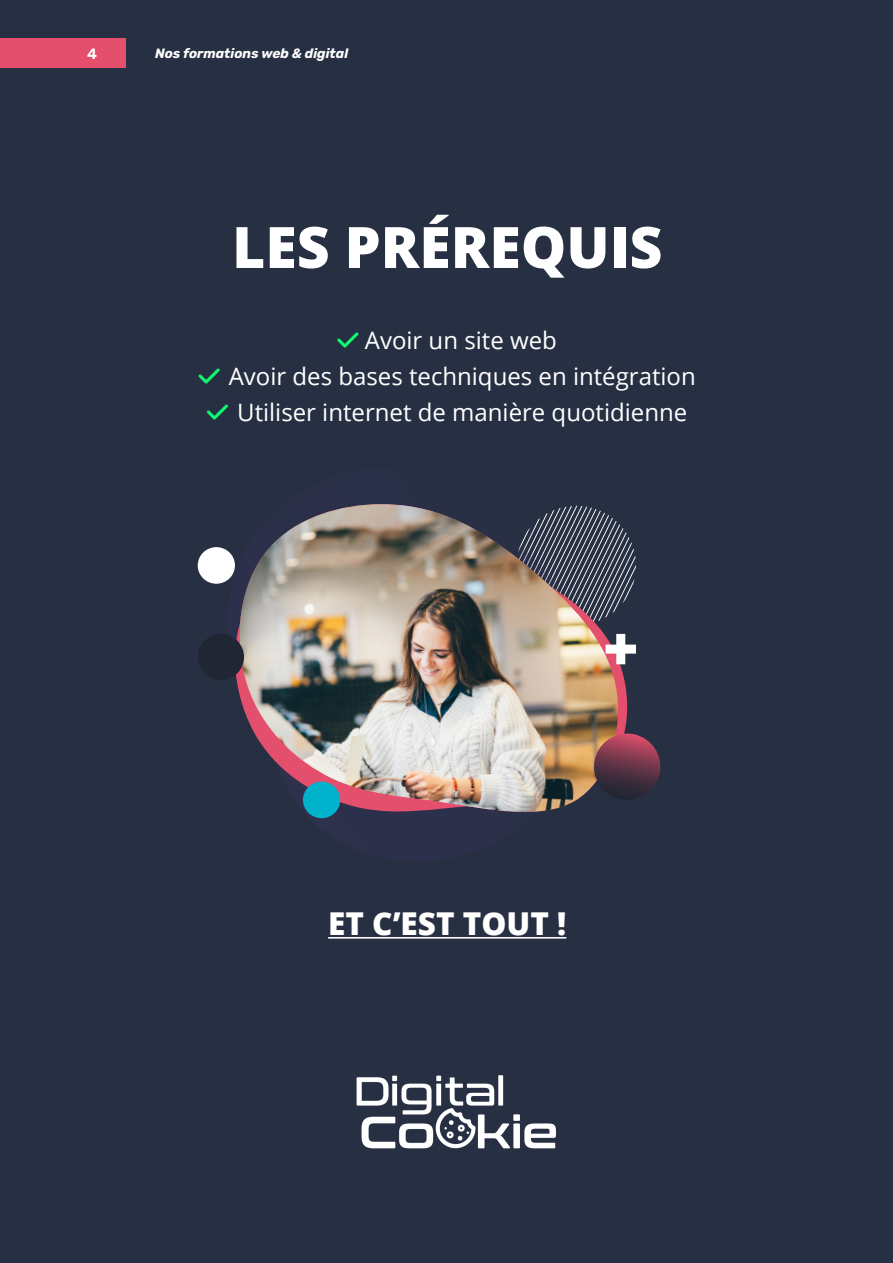
<style>
.page{position:relative;width:893px;height:1263px;background:#273043}
.page>*{position:absolute;margin:0;border:0;box-sizing:border-box;transform-origin:0 0}
.Headline{font:800 57.15px "Open Sans";color:#fff}
.Headliners{font:800 31.5px "Open Sans";color:#fff}
.Headliners-2{font:24px "Open Sans";color:#fff}
.t1{font:600 15px "Rubik";color:#fff}
.t2{font:italic 700 13.5px "Rubik";color:#fffeff}
</style>
<div class="page">
<hr style="left:328px;top:937px;width:238px;height:1px;background:#fff">
<img style="left:233px;top:504px;width:392px;height:315px">
<div style="left:303px;top:782px;width:37px;height:36px;background:#00b2cb;border-radius:50%"></div>
<div style="left:198px;top:634px;width:46px;height:46px;background:#202633;border-radius:50%"></div>
<svg style="left:591px;top:733px;width:70px;height:70px"></svg>
<img style="left:356px;top:1075px;width:200px;height:74px">
<div style="left:198px;top:547px;width:37px;height:37px;background:#fff;border-radius:50%"></div>
<svg style="left:606px;top:634px;width:30px;height:30px"></svg>
<div style="left:0;top:38px;width:125px;height:30px;background:#e34f6c"></div>
<p class="t1" style="left:87px;top:45px;width:12px">4</p>
<p class="t2" style="left:155px;top:45px;width:195px">Nos formations web &amp; digital</p>
<p class="Headline" style="left:232px;top:204px;width:432px">LES PRÉREQUIS</p>
<p class="Headliners-2" style="left:365px;top:324px;width:194px">Avoir un site web</p>
<p class="Headliners-2" style="left:229px;top:360px;width:469px">Avoir des bases techniques en intégration</p>
<p class="Headliners-2" style="left:237px;top:396px;width:452px">Utiliser internet de manière quotidienne</p>
<p class="Headliners" style="left:328px;top:900px;width:240px">ET C’EST TOUT !</p>
</div>
